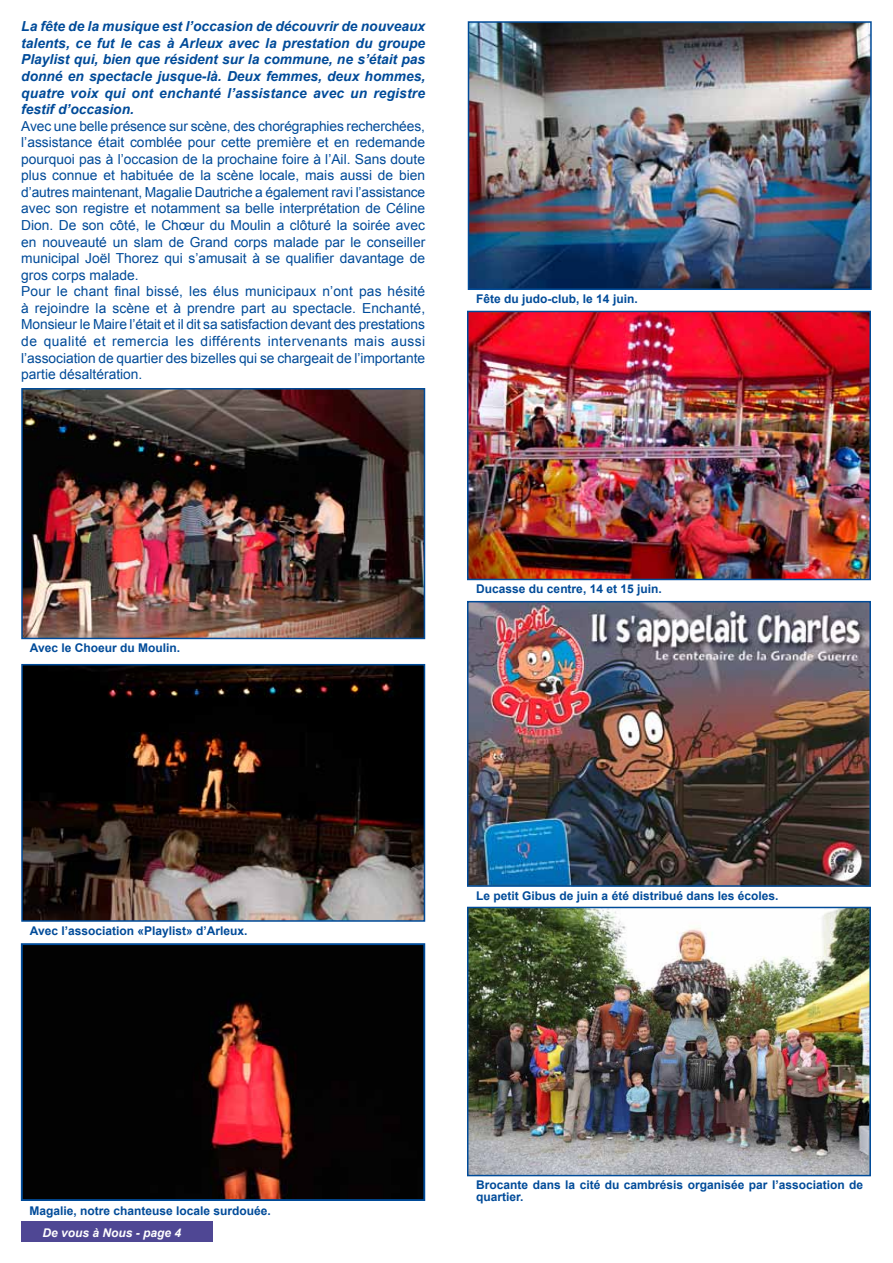
<style>
.page{position:relative;width:893px;height:1263px;background:#fff}
.page>*{position:absolute;margin:0;border:0;box-sizing:border-box;transform-origin:0 0}
.t1{font:13.8px/16.5px "Arial";color:#004b99}
.t2{font:italic 700 13.8px/16.5px "Arial";letter-spacing:.01em;color:#004b99;text-align:justify}
.t3{font:700 12px/12px "Arial";color:#004b99}
.t4{font:italic 700 12px "Arial";color:#fff}
</style>
<div class="page">
<div style="left:21px;top:1221px;width:192px;height:21px;background:#4f4794"></div>
<img style="left:24px;top:391px;width:398px;height:245px">
<div style="left:21px;top:388px;width:404px;height:251px;border:2px solid #004b99"></div>
<img style="left:471px;top:24px;width:398px;height:263px">
<div style="left:468px;top:21px;width:404px;height:269px;border:2px solid #004b99"></div>
<img style="left:24px;top:667px;width:398px;height:252px">
<div style="left:21px;top:664px;width:404px;height:258px;border:2px solid #004b99"></div>
<img style="left:470px;top:314px;width:398px;height:263px">
<div style="left:467px;top:311px;width:404px;height:269px;border:2px solid #004b99"></div>
<img style="left:470px;top:604px;width:398px;height:280px">
<div style="left:467px;top:601px;width:404px;height:286px;border:2px solid #004b99"></div>
<img style="left:470px;top:910px;width:398px;height:263px">
<div style="left:467px;top:907px;width:404px;height:269px;border:2px solid #004b99"></div>
<img style="left:24px;top:946px;width:398px;height:252px">
<div style="left:21px;top:943px;width:404px;height:258px;border:2px solid #004b99"></div>
<p class="t2" style="left:21px;top:19px;width:405px">La fête de la musique est l’occasion de découvrir de nouveaux talents, ce fut le cas à Arleux avec la prestation du groupe Playlist qui, bien que résident sur la commune, ne s’était pas donné en spectacle jusque-là. Deux femmes, deux hommes, quatre voix qui ont enchanté l’assistance avec un registre festif d’occasion.</p>
<p class="t1" style="left:21px;top:118px;width:406px">Avec une belle présence sur scène, des chorégraphies recherchées, l’assistance était comblée pour cette première et en redemande pourquoi pas à l’occasion de la prochaine foire à l’Ail. Sans doute plus connue et habituée de la scène locale, mais aussi de bien d’autres maintenant, Magalie Dautriche a également ravi l’assistance avec son registre et notamment sa belle interprétation de Céline Dion. De son côté, le Chœur du Moulin a clôturé la soirée avec en nouveauté un slam de Grand corps malade par le conseiller municipal Joël Thorez qui s’amusait à se qualifier davantage de gros corps malade.<br>Pour le chant final bissé, les élus municipaux n’ont pas hésité à rejoindre la scène et à prendre part au spectacle. Enchanté, Monsieur le Maire l’était et il dit sa satisfaction devant des prestations de qualité et remercia les différents intervenants mais aussi l’association de quartier des bizelles qui se chargeait de l’importante partie désaltération.</p>
<p class="t3" style="left:476px;top:293px;width:163px">Fête du judo-club, le 14 juin.</p>
<p class="t3" style="left:30px;top:642px;width:152px">Avec le Choeur du Moulin.</p>
<p class="t3" style="left:476px;top:583px;width:187px">Ducasse du centre, 14 et 15 juin.</p>
<p class="t3" style="left:30px;top:925px;width:219px">Avec l’association «Playlist» d’Arleux.</p>
<p class="t3" style="left:476px;top:890px;width:304px">Le petit Gibus de juin a été distribué dans les écoles.</p>
<p class="t3" style="left:29px;top:1205px;width:243px">Magalie, notre chanteuse locale surdouée.</p>
<p class="t4" style="left:43px;top:1225px;width:140px">De vous à Nous - page 4</p>
<p class="t3" style="left:476px;top:1179px;width:388px">Brocante dans la cité du cambrésis organisée par l’association de quartier.</p>
</div>
